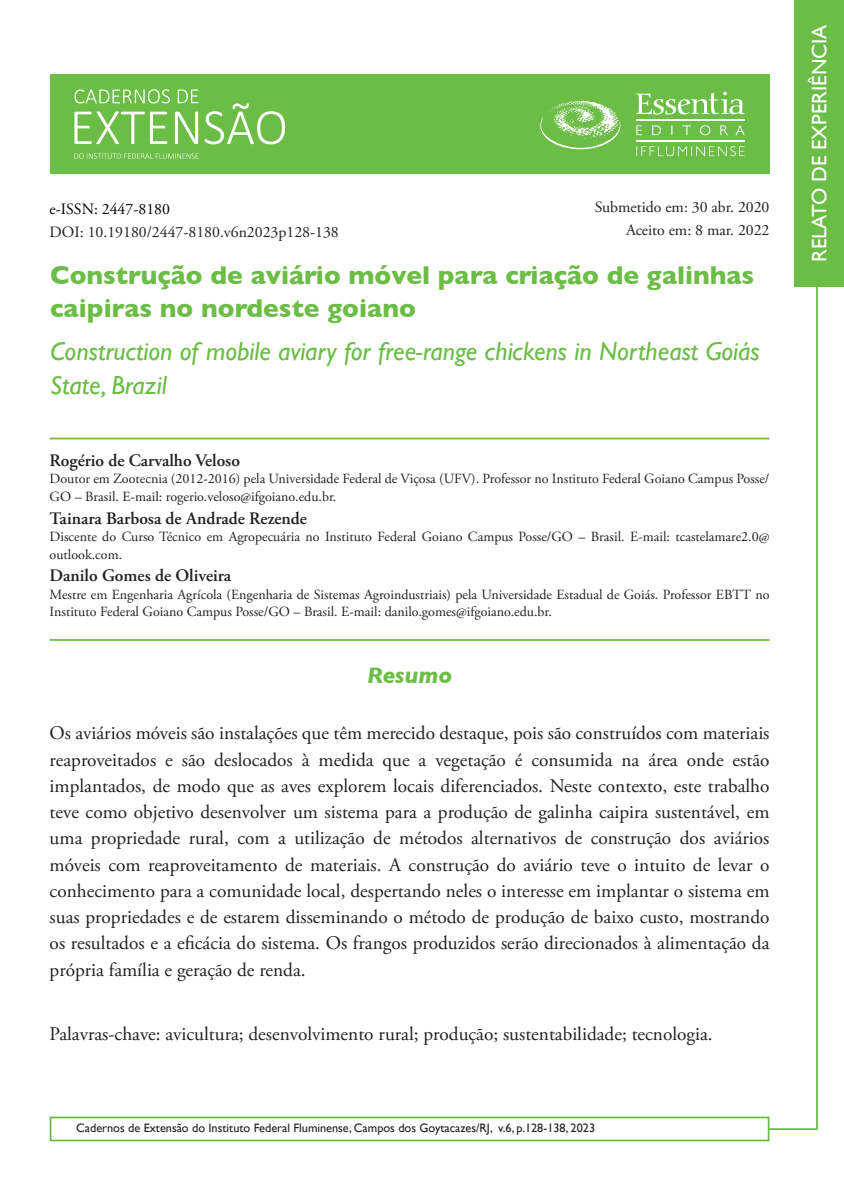
<style>
.page{position:relative;width:844px;height:1191px;background:#fff}
.page>*{position:absolute;margin:0;border:0;box-sizing:border-box;transform-origin:0 0}
.t1{font:italic 26.25px/33.2px "Gill Sans";color:#6bbd46}
.t2{font:700 26.25px/33.2px "Gill Sans";color:#6bbd46}
.t3{font:italic 700 22.75px "Gill Sans";color:#6bbd46}
.t4{font:21px "Gill Sans";color:#fff}
.t5{font:19.25px/26.2px "Adobe Garamond Pro";color:#231f20;text-align:justify}
.t6{font:600 17.5px "Adobe Garamond Pro";color:#231f20}
.t7{font:15.75px/22.8px "Adobe Garamond Pro";color:#231f20;text-align:right}
.t8{font:15.75px "Adobe Garamond Pro";color:#000}
.t9{font:14px/17.5px "Adobe Garamond Pro";color:#231f20}
.t10{font:12.25px "Gill Sans";color:#231f20}
</style>
<div class="page">
<div style="left:50px;top:1116px;width:719px;height:25px;border:2px solid #6bbd46"></div>
<hr style="left:815px;top:185px;width:2px;height:945px;background:#6bbd46">
<hr style="left:768px;top:1128px;width:48px;height:2px;background:#6bbd46">
<div style="left:50px;top:74px;width:719px;height:100px;background:#6bbd46"></div>
<svg style="left:636px;top:146px;width:108px;height:10px"></svg>
<svg style="left:636px;top:125px;width:108px;height:10px"></svg>
<hr style="left:636px;top:119px;width:108px;height:1px;background:#fff">
<svg style="left:636px;top:92px;width:108px;height:23px"></svg>
<hr style="left:636px;top:140px;width:108px;height:1px;background:#fff">
<svg style="left:540px;top:101px;width:81px;height:48px"></svg>
<svg style="left:74px;top:153px;width:124px;height:6px"></svg>
<svg style="left:74px;top:89px;width:211px;height:55px"></svg>
<div style="left:794px;top:0;width:49px;height:286px;background:#6bbd46"></div>
<hr style="left:50px;top:438px;width:719px;height:1px;background:#6bbd46">
<hr style="left:50px;top:639px;width:719px;height:2px;background:#6bbd46">
<p class="t7" style="left:594px;top:196px;width:176px">Submetido em: 30 abr. 2020<br>Aceito em: 8 mar. 2022</p>
<p class="t8" style="left:50px;top:200px;width:122px">e-ISSN: 2447-8180</p>
<p class="t7" style="left:50px;top:221px;width:290px">DOI: 10.19180/2447-8180.v6n2023p128-138</p>
<h1 class="t2" style="left:50px;top:258px;width:705px">Construção de aviário móvel para criação de galinhas caipiras no nordeste goiano</h1>
<h1 class="t1" style="left:50px;top:335px;width:711px">Construction of mobile aviary for free-range chickens in Northeast Goiás<br>State, Brazil</h1>
<p class="t6" style="left:50px;top:450px;width:192px">Rogério de Carvalho Veloso</p>
<p class="t9" style="left:50px;top:471px;width:721px">Doutor em Zootecnia (2012-2016) pela Universidade Federal de Viçosa (UFV). Professor no Instituto Federal Goiano Campus Posse/<br>GO – Brasil. E-mail: rogerio.veloso@ifgoiano.edu.br.</p>
<p class="t6" style="left:50px;top:508px;width:259px">Tainara Barbosa de Andrade Rezende</p>
<p class="t9" style="left:50px;top:528px;width:721px">Discente do Curso Técnico em Agropecuária no Instituto Federal Goiano Campus Posse/GO – Brasil. E-mail: tcastelamare2.0@ outlook.com.</p>
<p class="t6" style="left:50px;top:566px;width:183px">Danilo Gomes de Oliveira</p>
<p class="t9" style="left:50px;top:586px;width:721px">Mestre em Engenharia Agrícola (Engenharia de Sistemas Agroindustriais) pela Universidade Estadual de Goiás. Professor EBTT no<br>Instituto Federal Goiano Campus Posse/GO – Brasil. E-mail: danilo.gomes@ifgoiano.edu.br.</p>
<p class="t3" style="left:367px;top:662px;width:87px">Resumo</p>
<p class="t5" style="left:50px;top:720px;width:721px">Os aviários móveis são instalações que têm merecido destaque, pois são construídos com materiais reaproveitados e são deslocados à medida que a vegetação é consumida na área onde estão implantados, de modo que as aves explorem locais diferenciados. Neste contexto, este trabalho teve como objetivo desenvolver um sistema para a produção de galinha caipira sustentável, em uma propriedade rural, com a utilização de métodos alternativos de construção dos aviários móveis com reaproveitamento de materiais. A construção do aviário teve o intuito de levar o conhecimento para a comunidade local, despertando neles o interesse em implantar o sistema em suas propriedades e de estarem disseminando o método de produção de baixo custo, mostrando os resultados e a eficácia do sistema. Os frangos produzidos serão direcionados à alimentação da própria família e geração de renda.</p>
<p class="t5" style="left:50px;top:1022px;width:664px">Palavras-chave: avicultura; desenvolvimento rural; produção; sustentabilidade; tecnologia.</p>
<p class="t10" style="left:76px;top:1121px;width:520px">Cadernos de Extensão do Instituto Federal Fluminense, Campos dos Goytacazes/RJ, v.6, p.128-138, 2023</p>
<p class="t4" style="left:806px;top:262px;width:239px;rotate:-90deg">RELATO DE EXPERIÊNCIA</p>
</div>
